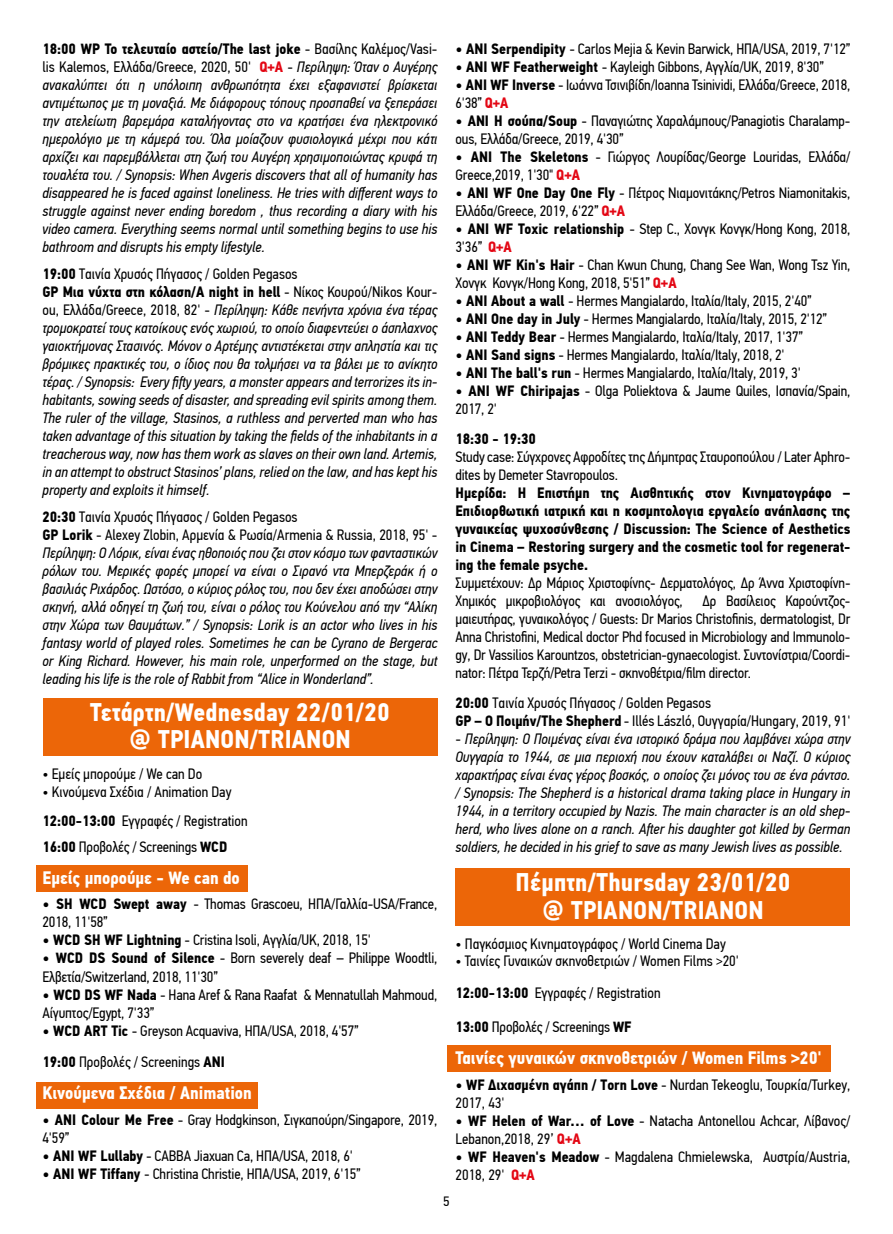
<style>
.page{position:relative;width:893px;height:1234px;background:#fff}
.page>*{position:absolute;margin:0;border:0;box-sizing:border-box;transform-origin:0 0}
.t1{font:700 25.5px/27.6px "PF Din Text Cond Pro";letter-spacing:.01em;color:#fff;text-align:center}
.t2{font:700 18px "PF Din Text Cond Pro";color:#fff}
.t3{font:15px/18px "PF Din Text Cond Pro";letter-spacing:-.01em;color:#000}
.t4{font:italic 15px/18px "PF Din Text Cond Pro";color:#000;text-align:justify}
.t5{font:700 15px/18px "PF Din Text Cond Pro";color:#000;text-align:justify}
.t6{font:13.5px "PF Din Text Cond Pro";color:#000;scale:1.11 1}
.s1{font-weight:700;font-style:normal}
.s2{font-style:normal}
.s3{font-weight:700;font-style:normal;color:#e30613}
.s4{font-weight:700}
.s5{font-weight:700;color:#e30613}
</style>
<div class="page">
<div style="left:448px;top:1044px;width:383px;height:27px;background:#ec6608"></div>
<div style="left:36px;top:1081px;width:221px;height:27px;background:#ec6608"></div>
<div style="left:36px;top:864px;width:212px;height:27px;background:#ec6608"></div>
<div style="left:43px;top:697px;width:394px;height:58px;background:#ec6608"></div>
<div style="left:455px;top:867px;width:395px;height:58px;background:#ec6608"></div>
<p class="t4" style="left:43px;top:40px;width:396px"><span class="s1">18:00 WP Το τελευταίο αστείο/The last joke</span> <span class="s2">- Βασίλης Καλέμος/Vasi&shy;lis Kalemos, Ελλάδα/Greece, 2020, 50'</span> <span class="s3">Q+A</span> <span class="s2">-</span> Περίληψη: Όταν ο Αυγέρης ανακαλύπτει ότι η υπόλοιπη ανθρωπότητα έχει εξαφανιστεί βρίσκεται αντιμέτωπος με τη μοναξιά. Με διάφορους τόπους προσπαθεί να ξεπεράσει την ατελείωτη βαρεμάρα καταλήγοντας στο να κρατήσει ένα ηλεκτρονικό ημερολόγιο με τη κάμερά του. Όλα μοίαζουν φυσιολογικά μέχρι που κάτι αρχίζει και παρεμβάλλεται στη ζωή του Αυγέρη χρησιμοποιώντας κρυφά τη τουαλέτα του. / Synopsis: When Avgeris discovers that all of humanity has disappeared he is faced against loneliness. He tries with different ways to struggle against never ending boredom , thus recording a diary with his video camera. Everything seems normal until something begins to use his bathroom and disrupts his empty lifestyle.</p>
<p class="t4" style="left:43px;top:265px;width:396px;text-align:left"><span class="s1">19:00</span> <span class="s2">Tαινία Χρυσός Πήγασος / Golden Pegasos<br></span><span class="s1">GP Μια νύχτα στη κόλαση/A night in hell</span> <span class="s2">- Νίκος Κουρού/Nikos Kour&shy;ou, Ελλάδα/Greece, 2018, 82' -</span> Περίληψη: Κάθε πενήντα χρόνια ένα τέρας τρομοκρατεί τους κατοίκους ενός χωριού, το οποίο διαφεντεύει ο άσπλαχνος γαιοκτήμονας Στασινός. Μόνον ο Αρτέμης αντιστέκεται στην απληστία και τις βρόμικες πρακτικές του, ο ίδιος που θα τολμήσει να τα βάλει με το ανίκητο τέρας. / Synopsis: Every fifty years, a monster appears and terrorizes its in&shy;habitants, sowing seeds of disaster, and spreading evil spirits among them.<br>The ruler of the village, Stasinos, a ruthless and perverted man who has taken advantage of this situation by taking the fields of the inhabitants in a treacherous way, now has them work as slaves on their own land. Artemis, in an attempt to obstruct Stasinos’ plans, relied on the law, and has kept his property and exploits it himself.</p>
<p class="t4" style="left:43px;top:508px;width:396px;text-align:left"><span class="s1">20:30</span> <span class="s2">Tαινία Χρυσός Πήγασος / Golden Pegasos<br></span><span class="s1">GP Lorik</span> <span class="s2">- Alexey Zlobin, Αρμενία &amp; Ρωσία/Armenia &amp; Russia, 2018, 95' - </span>Περίληψη: Ο Λόρικ, είναι ένας ηθοποιός που ζει στον κόσμο των φανταστικών ρόλων του. Μερικές φορές μπορεί να είναι ο Σιρανό ντα Μπερζεράκ ή ο βασιλιάς Ριχάρδος. Ωστόσο, ο κύριος ρόλος του, που δεν έχει αποδώσει στην σκηνή, αλλά οδηγεί τη ζωή του, είναι ο ρόλος του Κούνελου από την “Αλίκη στην Χώρα των Θαυμάτων.” / Synopsis: Lorik is an actor who lives in his fantasy world of played roles. Sometimes he can be Cyrano de Bergerac or King Richard. However, his main role, unperformed on the stage, but leading his life is the role of Rabbit from “Alice in Wonderland”.</p>
<h1 class="t1" style="left:90px;top:698px;width:301px">Τετάρτη/Wednesday 22/01/20 @ ΤΡΙΑΝΟΝ/TRIANON</h1>
<p class="t3" style="left:43px;top:764px;width:161px">• Εμείς μπορούμε / We can Do</p>
<p class="t3" style="left:43px;top:777px;width:207px;line-height:28.8px">• Kινούμενα Σχέδια / Animation Day<br><span class="s4">12:00-13:00</span> Εγγραφές / Registration</p>
<p class="t3" style="left:43px;top:837px;width:186px"><span class="s4">16:00</span> Προβολές / Screenings <span class="s4">WCD</span></p>
<p class="t2" style="left:43px;top:866px;width:199px">Εμείς μπορούμε - We can do</p>
<p class="t3" style="left:43px;top:895px;width:396px"><span class="s4">• SH WCD Swept away</span> - Thomas Grascoeu, HΠΑ/Γαλλία-USA/France,<br>2018, 11'58”</p>
<p class="t3" style="left:43px;top:931px;width:330px"><span class="s4">• WCD SH WF Lightning</span> - Cristina Isoli, Aγγλία/UK, 2018, 15'</p>
<p class="t3" style="left:43px;top:949px;width:396px"><span class="s4">• WCD DS Sound of Silence</span> - Born severely deaf – Philippe Woodtli,<br>Ελβετία/Switzerland, 2018, 11'30”</p>
<p class="t3" style="left:43px;top:985px;width:396px"><span class="s4">• WCD DS WF Nada</span> - Hana Aref &amp; Rana Raafat &amp; Mennatullah Mahmoud,<br>Αίγυπτος/Egypt, 7'33”</p>
<p class="t3" style="left:43px;top:1014px;width:318px;line-height:31.8px"><span class="s4">• WCD ART Tic</span> - Greyson Acquaviva, ΗΠA/USA, 2018, 4'57”<br><span class="s4">19:00</span> Προβολές / Screenings <span class="s4">ANI</span></p>
<p class="t2" style="left:43px;top:1081px;width:211px">Κινούμενα Σχέδια / Animation</p>
<p class="t3" style="left:43px;top:1110px;width:396px"><span class="s4">• ANI Colour Me Free</span> - Gray Hodgkinson, Σιγκαπούρη/Singapore, 2019,<br>4'59”</p>
<p class="t3" style="left:43px;top:1146px;width:312px"><span class="s4">• ANI WF Lullaby</span> - CABBA Jiaxuan Ca, ΗΠA/USA, 2018, 6'</p>
<p class="t3" style="left:43px;top:1164px;width:320px"><span class="s4">• ANI WF Tiffany</span> - Christina Christie, ΗΠA/USA, 2019, 6'15”</p>
<p class="t3" style="left:455px;top:40px;width:396px"><span class="s4">• ANI Serpendipity</span> - Carlos Mejia &amp; Kevin Barwick, ΗΠA/USA, 2019, 7'12”</p>
<p class="t3" style="left:455px;top:58px;width:370px"><span class="s4">• ANI WF Featherweight</span> - Kayleigh Gibbons, Αγγλία/UK, 2019, 8'30”</p>
<p class="t3" style="left:455px;top:76px;width:396px"><span class="s4">• ANI WF Inverse</span> - Ιωάννα Τσινιβίδη/Ioanna Tsinividi, Ελλάδα/Greece, 2018,<br>6'38” <span class="s5">Q+A</span></p>
<p class="t3" style="left:455px;top:112px;width:396px"><span class="s4">• ANI Η σούπα/Soup</span> - Παναγιώτης Χαραλάμπους/Panagiotis Charalamp&shy;ous, Ελλάδα/Greece, 2019, 4'30”</p>
<p class="t3" style="left:455px;top:148px;width:396px"><span class="s4">• ΑΝΙ The Skeletons</span> - Γιώργος Λουρίδας/George Louridas, Ελλάδα/<br>Greece,2019, 1'30" <span class="s5">Q+A</span></p>
<p class="t3" style="left:455px;top:184px;width:396px"><span class="s4">• ΑΝΙ WF One Day One Fly</span> - Πέτρος Νιαμονιτάκης/Petros Niamonitakis,<br>Ελλάδα/Greece, 2019, 6'22” <span class="s5">Q+A</span></p>
<p class="t3" style="left:455px;top:220px;width:396px"><span class="s4">• ANI WF Toxic relationship</span> - Step C., Χονγκ Κονγκ/Hong Kong, 2018,<br>3'36” <span class="s5">Q+A</span></p>
<p class="t3" style="left:455px;top:256px;width:396px"><span class="s4">• ANI WF Kin's Hair</span> - Chan Kwun Chung, Chang See Wan, Wong Tsz Yin,<br>Χονγκ Κονγκ/Hong Kong, 2018, 5'51” <span class="s5">Q+A</span></p>
<p class="t3" style="left:455px;top:292px;width:358px"><span class="s4">• ANI About a wall</span> - Hermes Mangialardo, Ιταλία/Italy, 2015, 2'40”</p>
<p class="t3" style="left:455px;top:310px;width:373px"><span class="s4">• ANI One day in July</span> - Hermes Mangialardo, Ιταλία/Italy, 2015, 2'12”</p>
<p class="t3" style="left:455px;top:328px;width:349px"><span class="s4">• ANI Teddy Bear</span> - Hermes Mangialardo, Ιταλία/Italy, 2017, 1'37”</p>
<p class="t3" style="left:455px;top:346px;width:331px"><span class="s4">• ANI Sand signs</span> - Hermes Mangialardo, Ιταλία/Italy, 2018, 2'</p>
<p class="t3" style="left:455px;top:364px;width:347px"><span class="s4">• ANI The ball's run</span> - Hermes Mangialardo, Ιταλία/Italy, 2019, 3'</p>
<p class="t3" style="left:455px;top:382px;width:396px"><span class="s4">• ANI WF Chiripajas</span> - Olga Poliektova &amp; Jaume Quiles, Ισπανία/Spain,<br>2017, 2'</p>
<p class="t5" style="left:455px;top:430px;width:82px">18:30 - 19:30</p>
<p class="t3" style="left:455px;top:448px;width:396px">Study case: Σύγχρονες Αφροδίτες της Δήμητρας Σταυροπούλου / Later Aphro&shy;dites by Demeter Stavropoulos.</p>
<p class="t5" style="left:455px;top:484px;width:396px">Ημερίδα: H Επιστήμη της Aισθητικής στον Κινηματογράφο – Επιδιορθωτική ιατρική και η κοσμητολογια εργαλείο ανάπλασης της γυναικείας ψυχοσύνθεσης / Discussion: The Science of Aesthetics in Cinema – Restoring surgery and the cosmetic tool for regenerat&shy;ing the female psyche.</p>
<p class="t3" style="left:455px;top:574px;width:396px">Συμμετέχουν: Δρ Μάριος Χριστοφίνης- Δερματολόγος, Δρ Άννα Χριστοφίνη-<br>Χημικός μικροβιολόγος και ανοσιολόγος,</p>
<p class="t3" style="left:455px;top:592px;width:396px;text-align:justify;text-indent:247px">Δρ Βασίλειος Καρούντζος&shy;μαιευτήρας, γυναικολόγος / Guests: Dr Marios Christofinis, dermatologist, Dr Anna Christofini, Μedical doctor Phd focused in Microbiology and Immunolo&shy;gy, Dr Vassilios Karountzos, obstetrician-gynaecologist. Συντονίστρια/Coordi&shy;nator: Πέτρα Τερζή/Petra Terzi - σκηνοθέτρια/film director.</p>
<p class="t3" style="left:455px;top:694px;width:396px"><span class="s4">20:00</span> Tαινία Χρυσός Πήγασος / Golden Pegasos<br><span class="s4">GP – O Ποιμήν/The Shepherd</span> - Illés László, Ουγγαρία/Hungary, 2019, 91'</p>
<p class="t4" style="left:455px;top:730px;width:396px"><span class="s2">-</span> Περίληψη: Ο Ποιμένας είναι ένα ιστορικό δράμα που λαμβάνει χώρα στην Ουγγαρία το 1944, σε μια περιοχή που έχουν καταλάβει οι Ναζί. Ο κύριος χαρακτήρας είναι ένας γέρος βοσκός, ο οποίος ζει μόνος του σε ένα ράντσο. / Synopsis: The Shepherd is a historical drama taking place in Hungary in 1944, in a territory occupied by Nazis. The main character is an old shep&shy;herd, who lives alone on a ranch. After his daughter got killed by German soldiers, he decided in his grief to save as many Jewish lives as possible.</p>
<h1 class="t1" style="left:516px;top:868px;width:276px">Πέμπτη/Thursday 23/01/20 @ ΤΡΙΑΝΟΝ/TRIANON</h1>
<p class="t3" style="left:455px;top:934px;width:272px">• Παγκόσμιος Κινηματογράφος / World Cinema Day</p>
<p class="t3" style="left:455px;top:944px;width:285px;line-height:31.8px">• Ταινίες Γυναικών σκηνοθετριών / Women Films &gt;20'<br><span class="s4">12:00-13:00</span> Εγγραφές / Registration</p>
<p class="t3" style="left:455px;top:1017px;width:177px"><span class="s4">13:00</span> Προβολές / Screenings <span class="s4">WF</span></p>
<p class="t2" style="left:455px;top:1046px;width:368px">Ταινίες γυναικών σκηνοθετριών / Women Films &gt;20'</p>
<p class="t3" style="left:455px;top:1075px;width:396px"><span class="s4">• WF Διχασμένη αγάπη / Τorn Love</span> - Nurdan Tekeoglu, Τουρκία/Turkey,<br>2017, 43'</p>
<p class="t3" style="left:455px;top:1111px;width:396px"><span class="s4">• WF Helen of War… of Love</span> - Natacha Antonellou Achcar, Λίβανος/<br>Lebanon,2018, 29’ <span class="s5">Q+A</span></p>
<p class="t3" style="left:455px;top:1147px;width:396px"><span class="s4">• WF Heaven's Meadow</span> - Magdalena Chmielewska, Αυστρία/Austria,<br>2018, 29' <span class="s5">Q+A</span></p>
<p class="t6" style="left:443px;top:1192px;width:7px">5</p>
</div>
